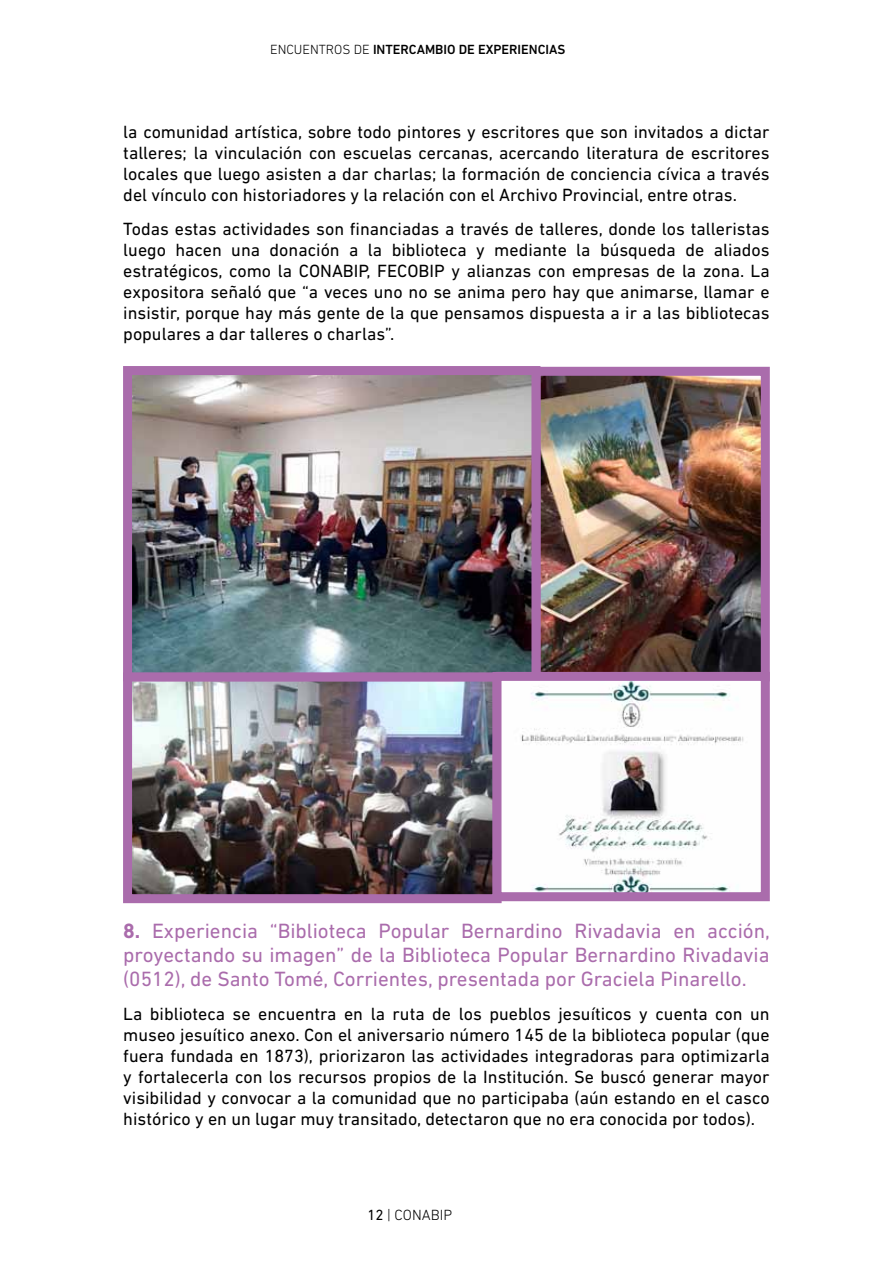
<style>
.page{position:relative;width:893px;height:1263px;background:#fff}
.page>*{position:absolute;margin:0;border:0;box-sizing:border-box;transform-origin:0 0}
.t1{font:21px/24px "DIN Next LT Pro";color:#aa6cac;text-align:justify}
.t2{font:18px/21px "DIN Next LT Pro";color:#000;text-align:justify}
.t3{font:300 15px "DIN Next LT Pro";color:#000}
.t4{font:500 13.5px "DIN Next LT Pro";color:#000}
.s1{font-weight:300}
.s2{font-weight:700}
.s3{font-weight:400}
</style>
<div class="page">
<img style="left:133px;top:682px;width:359px;height:211px">
<div style="left:123px;top:672px;width:379px;height:231px;border:9px solid #aa6cac"></div>
<img style="left:133px;top:376px;width:627px;height:295px">
<div style="left:531px;top:367px;width:239px;height:314px;border:9px solid #aa6cac"></div>
<div style="left:123px;top:366px;width:417px;height:315px;border:9px solid #aa6cac"></div>
<img style="left:520px;top:682px;width:224px;height:209px">
<div style="left:492px;top:672px;width:278px;height:229px;border:9px solid #aa6cac"></div>
<p class="t4" style="left:270px;top:41px;width:297px"><span class="s1">ENCUENTROS DE</span> INTERCAMBIO DE EXPERIENCIAS</p>
<p class="t2" style="left:123px;top:121px;width:648px">la comunidad artística, sobre todo pintores y escritores que son invitados a dictar talleres; la vinculación con escuelas cercanas, acercando literatura de escritores locales que luego asisten a dar charlas; la formación de conciencia cívica a través del vínculo con historiadores y la relación con el Archivo Provincial, entre otras.</p>
<p class="t2" style="left:123px;top:218px;width:648px">Todas estas actividades son financiadas a través de talleres, donde los talleristas luego hacen una donación a la biblioteca y mediante la búsqueda de aliados estratégicos, como la CONABIP, FECOBIP y alianzas con empresas de la zona. La expositora señaló que “a veces uno no se anima pero hay que animarse, llamar e insistir, porque hay más gente de la que pensamos dispuesta a ir a las bibliotecas populares a dar talleres o charlas”.</p>
<p class="t1" style="left:123px;top:919px;width:648px"><span class="s2">8.</span> Experiencia “Biblioteca Popular Bernardino Rivadavia en acción, proyectando su imagen” de la Biblioteca Popular Bernardino Rivadavia (0512), de Santo Tomé, Corrientes, presentada por Graciela Pinarello.</p>
<p class="t2" style="left:123px;top:1003px;width:648px">La biblioteca se encuentra en la ruta de los pueblos jesuíticos y cuenta con un museo jesuítico anexo. Con el aniversario número 145 de la biblioteca popular (que fuera fundada en 1873), priorizaron las actividades integradoras para optimizarla y fortalecerla con los recursos propios de la Institución. Se buscó generar mayor visibilidad y convocar a la comunidad que no participaba (aún estando en el casco histórico y en un lugar muy transitado, detectaron que no era conocida por todos).</p>
<p class="t3" style="left:367px;top:1206px;width:86px"><span class="s3">12</span> | CONABIP</p>
</div>
